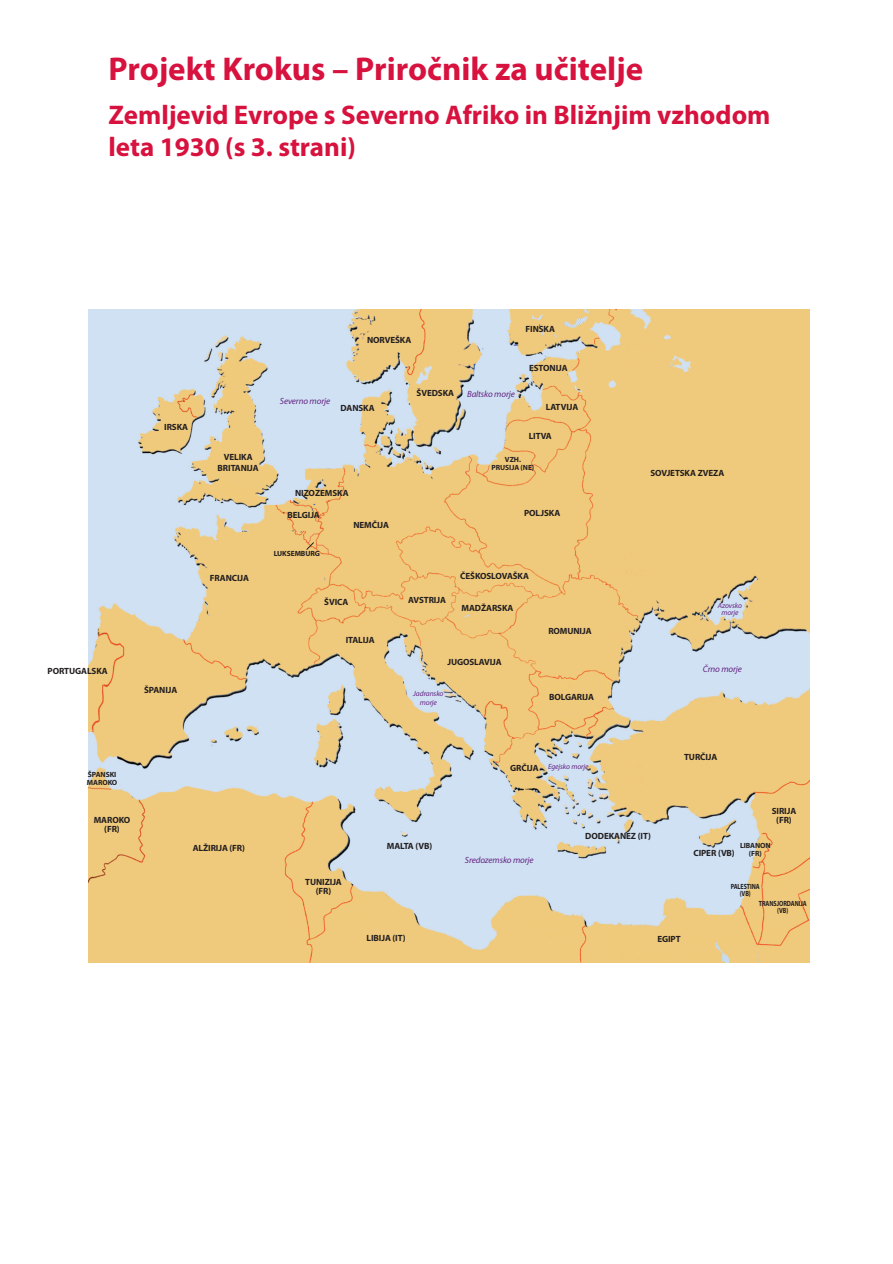
<style>
.page{position:relative;width:893px;height:1264px;background:#fff}
.page>*{position:absolute;margin:0;border:0;box-sizing:border-box;transform-origin:0 0}
.t1{font:700 33px "Myriad Pro";color:#d7123e}
.t2{font:700 27px/32.4px "Myriad Pro";color:#d7123e}
.t3{font:700 9px/9px "Myriad Pro";letter-spacing:-.01em;color:#231f20;text-align:center}
.t4{font:italic 9px "Myriad Pro";letter-spacing:-.01em;color:#642483}
.t5{font:700 7.5px/7.5px "Myriad Pro";letter-spacing:-.01em;color:#231f20}
.t6{font:italic 7.5px/9px "Myriad Pro";letter-spacing:-.01em;color:#642483;text-align:center}
.t7{font:700 7.5px/7.5px "Myriad Pro";letter-spacing:-.01em;color:#231f20;text-align:center;scale:.8 1}
</style>
<div class="page">
<img style="left:89px;top:309px;width:721px;height:652px">
<svg style="left:305px;top:541px;width:10px;height:9px"></svg>
<h1 class="t1" style="left:108px;top:57px;width:536px">Projekt Krokus – Priročnik za učitelje</h1>
<h2 class="t2" style="left:108px;top:101px;width:663px">Zemljevid Evrope s Severno Afriko in Bližnjim vzhodom leta 1930 (s 3. strani)</h2>
<p class="t3" style="left:48px;top:667px;width:62px">PORTUGALSKA</p>
<p class="t3" style="left:164px;top:423px;width:25px">IRSKA</p>
<p class="t3" style="left:144px;top:686px;width:35px">ŠPANIJA</p>
<p class="t3" style="left:218px;top:452px;width:43px;line-height:10.5px">VELIKA<br>BRITANIJA</p>
<p class="t3" style="left:210px;top:574px;width:41px">FRANCIJA</p>
<p class="t3" style="left:367px;top:336px;width:46px">NORVEŠKA</p>
<p class="t4" style="left:280px;top:398px;width:52px">Severno morje</p>
<p class="t3" style="left:340px;top:404px;width:36px">DANSKA</p>
<p class="t3" style="left:416px;top:389px;width:39px">ŠVEDSKA</p>
<p class="t3" style="left:295px;top:489px;width:55px">NIZOZEMSKA</p>
<p class="t3" style="left:287px;top:510px;width:34px">BELGIJA</p>
<p class="t5" style="left:274px;top:550px;width:48px">LUKSEMBURG</p>
<p class="t3" style="left:353px;top:521px;width:37px">NEMČIJA</p>
<p class="t3" style="left:525px;top:325px;width:31px">FINSKA</p>
<p class="t4" style="left:467px;top:390px;width:49px">Baltsko morje</p>
<p class="t3" style="left:529px;top:364px;width:40px">ESTONIJA</p>
<p class="t3" style="left:546px;top:403px;width:34px">LATVIJA</p>
<p class="t3" style="left:529px;top:432px;width:25px">LITVA</p>
<p class="t5" style="left:491px;top:456px;width:44px;text-align:center">VZH.<br>PRUSIJA (NE)</p>
<p class="t3" style="left:524px;top:509px;width:38px">POLJSKA</p>
<p class="t3" style="left:324px;top:598px;width:26px">ŠVICA</p>
<p class="t3" style="left:346px;top:636px;width:30px">ITALIJA</p>
<p class="t3" style="left:408px;top:596px;width:39px">AVSTRIJA</p>
<p class="t3" style="left:460px;top:572px;width:70px">ČEŠKOSLOVAŠKA</p>
<p class="t3" style="left:461px;top:603px;width:53px">MADŽARSKA</p>
<p class="t3" style="left:447px;top:658px;width:56px">JUGOSLAVIJA</p>
<p class="t6" style="left:413px;top:689px;width:32px">Jadransko morje</p>
<p class="t3" style="left:548px;top:627px;width:45px">ROMUNIJA</p>
<p class="t3" style="left:549px;top:692px;width:46px">BOLGARIJA</p>
<p class="t3" style="left:650px;top:469px;width:75px">SOVJETSKA ZVEZA</p>
<p class="t6" style="left:718px;top:602px;width:26px;line-height:7.5px">Azovsko morje</p>
<p class="t4" style="left:703px;top:665px;width:41px">Črno morje</p>
<p class="t5" style="left:87px;top:771px;width:32px">ŠPANSKI<br>MAROKO</p>
<p class="t3" style="left:94px;top:815px;width:38px">MAROKO (FR)</p>
<p class="t3" style="left:193px;top:843px;width:54px">ALŽIRIJA (FR)</p>
<p class="t3" style="left:305px;top:877px;width:38px">TUNIZIJA (FR)</p>
<p class="t3" style="left:387px;top:841px;width:47px">MALTA (VB)</p>
<p class="t3" style="left:510px;top:763px;width:30px">GRČIJA</p>
<p class="t6" style="left:548px;top:763px;width:42px">Egejsko morje</p>
<p class="t4" style="left:465px;top:856px;width:70px">Sredozemsko morje</p>
<p class="t3" style="left:585px;top:831px;width:67px">DODEKANEZ (IT)</p>
<p class="t3" style="left:684px;top:753px;width:35px">TURČIJA</p>
<p class="t3" style="left:772px;top:807px;width:26px">SIRIJA (FR)</p>
<p class="t5" style="left:740px;top:842px;width:32px">LIBANON</p>
<p class="t3" style="left:693px;top:849px;width:43px">CIPER (VB)</p>
<p class="t5" style="left:749px;top:849px;width:14px">(FR)</p>
<p class="t7" style="left:730px;top:882px;width:38px">PALESTINA (VB)</p>
<p class="t7" style="left:759px;top:899px;width:62px">TRANSJORDANIJA (VB)</p>
<p class="t3" style="left:366px;top:934px;width:41px">LIBIJA (IT)</p>
<p class="t3" style="left:657px;top:935px;width:25px">EGIPT</p>
</div>
